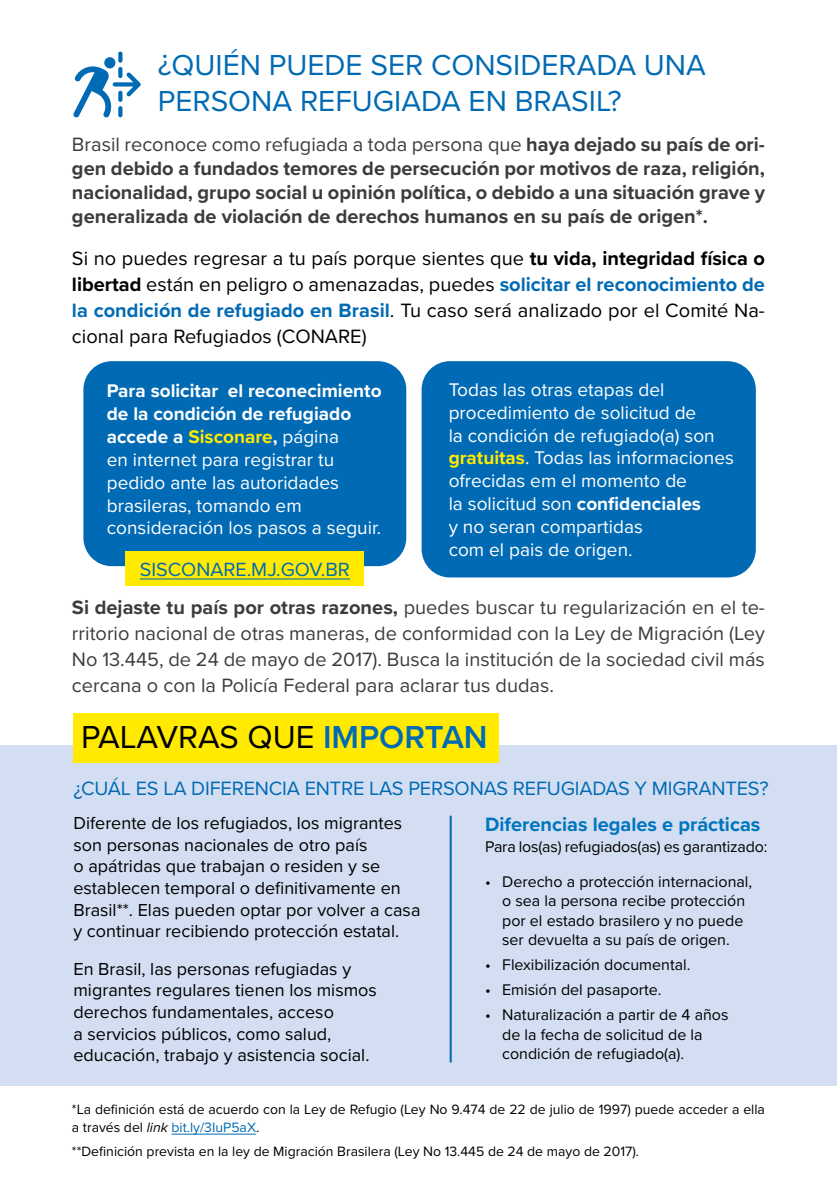
<style>
.page{position:relative;width:837px;height:1191px;background:#fff}
.page>*{position:absolute;margin:0;border:0;box-sizing:border-box;transform-origin:0 0}
.t1{font:33px "Proxima Nova";color:#000}
.t2{font:30px/36px "Proxima Nova";color:#006ab4}
.t3{font:700 20px/24px "Proxima Nova";color:#3c3c3b;text-align:justify}
.t4{font:20px/26px "Proxima Nova";color:#3c3c3b;text-align:justify}
.t5{font:20px/26px "Proxima Nova";color:#000;text-align:justify}
.t6{font:20px "Proxima Nova";letter-spacing:-.01em;color:#006ab4}
.t7{font:700 20px "Proxima Nova";color:#0075bd}
.t8{font:19.8px "Proxima Nova";color:#006ab4}
.t9{font:19px/22.8px "Proxima Nova";color:#fff}
.t10{font:18px/21.6px "Proxima Nova";color:#000}
.t11{font:16px/19.2px "Proxima Nova";color:#000}
.t12{font:14px/18px "Proxima Nova";color:#000}
.s1{font-weight:400}
.s2{font-weight:700}
.s3{font-weight:700;color:#006ab4}
.s4{font-weight:700;color:#ffea00}
.s5{font-weight:600;color:#006ab4}
.s6{font-style:italic}
.s7{color:#006ab4}
</style>
<div class="page">
<div style="left:0;top:745px;width:836px;height:341px;background:#d3def2"></div>
<hr style="left:171px;top:1133px;width:85px;height:1px;background:#006ab4">
<div style="left:73px;top:713px;width:425px;height:50px;background:#ffea00"></div>
<hr style="left:449px;top:815px;width:2px;height:247px;background:#006ab4">
<div style="left:83px;top:361px;width:323px;height:205px;background:#006ab4;border-radius:28px"></div>
<div style="left:421px;top:361px;width:334px;height:216px;background:#006ab4;border-radius:28px"></div>
<svg style="left:73px;top:57px;width:68px;height:60px"></svg>
<svg style="left:118px;top:91px;width:4px;height:11px"></svg>
<svg style="left:118px;top:67px;width:4px;height:11px"></svg>
<svg style="left:118px;top:51px;width:4px;height:12px"></svg>
<svg style="left:118px;top:106px;width:4px;height:11px"></svg>
<div style="left:126px;top:551px;width:238px;height:34px;background:#ffea00"></div>
<hr style="left:140px;top:578px;width:210px;height:1px;background:#006ab4">
<h2 class="t2" style="left:158px;top:45px;width:549px">¿QUIÉN PUEDE SER CONSIDERADA UNA<br>PERSONA REFUGIADA EN BRASIL?</h2>
<p class="t3" style="left:72px;top:132px;width:694px"><span class="s1">Brasil reconoce como refugiada a toda persona que</span> haya dejado su país de ori&shy;gen debido a fundados temores de persecución por motivos de raza, religión, nacionalidad, grupo social u opinión política, o debido a una situación grave y generalizada de violación de derechos humanos en su país de origen*.</p>
<p class="t5" style="left:72px;top:244px;width:694px">Si no puedes regresar a tu país porque sientes que <span class="s2">tu vida, integridad física o libertad</span> están en peligro o amenazadas, puedes <span class="s3">solicitar el reconocimiento de la condición de refugiado en Brasil</span>. Tu caso será analizado por el Comité Na&shy;cional para Refugiados (CONARE)</p>
<p class="t9" style="left:448px;top:377px;width:286px">Todas las otras etapas del procedimiento de solicitud de<br>la condición de refugiado(a) son <span class="s4">gratuitas</span>. Todas las informaciones ofrecidas em el momento de<br>la solicitud son <span class="s2">confidenciales<br></span>y no seran compartidas<br>com el pais de origen.</p>
<p class="t9" style="left:107px;top:379px;width:276px"><span class="s2">Para solicitar el reconecimiento de la condición de refugiado accede a</span> <span class="s4">Sisconare</span><span class="s2">,</span> página<br>en internet para registrar tu pedido ante las autoridades brasileras, tomando em consideración los pasos a seguir.</p>
<p class="t8" style="left:140px;top:554px;width:211px">SISCONARE.MJ.GOV.BR</p>
<p class="t4" style="left:72px;top:593px;width:694px"><span class="s2">Si dejaste tu país por otras razones,</span> puedes buscar tu regularización en el te&shy;rritorio nacional de otras maneras, de conformidad con la Ley de Migración (Ley No 13.445, de 24 de mayo de 2017). Busca la institución de la sociedad civil más cercana o con la Policía Federal para aclarar tus dudas.</p>
<h1 class="t1" style="left:81px;top:712px;width:408px">PALAVRAS QUE <span class="s5">IMPORTAN</span></h1>
<p class="t6" style="left:73px;top:773px;width:696px">¿CUÁL ES LA DIFERENCIA ENTRE LAS PERSONAS REFUGIADAS Y MIGRANTES?</p>
<p class="t10" style="left:73px;top:811px;width:348px">Diferente de los refugiados, los migrantes son personas nacionales de otro país<br>o apátridas que trabajan o residen y se establecen temporal o definitivamente en Brasil**. Elas pueden optar por volver a casa y continuar recibiendo protección estatal.</p>
<p class="t10" style="left:73px;top:957px;width:305px">En Brasil, las personas refugiadas y migrantes regulares tienen los mismos derechos fundamentales, acceso<br>a servicios públicos, como salud, educación, trabajo y asistencia social.</p>
<p class="t7" style="left:485px;top:809px;width:276px">Diferencias legales e prácticas</p>
<p class="t11" style="left:485px;top:836px;width:284px">Para los(as) refugiados(as) es garantizado:</p>
<p class="t11" style="left:502px;top:871px;width:251px;text-indent:-17px">• Derecho a protección internacional, o sea la persona recibe protección por el estado brasilero y no puede ser devuelta a su país de origen.</p>
<p class="t11" style="left:485px;top:954px;width:207px">• Flexibilización documental.</p>
<p class="t11" style="left:485px;top:979px;width:178px">• Emisión del pasaporte.</p>
<p class="t11" style="left:502px;top:1004px;width:228px;text-indent:-17px">• Naturalización a partir de 4 años de la fecha de solicitud de la condición de refugiado(a).</p>
<p class="t12" style="left:72px;top:1099px;width:694px">*La definición está de acuerdo con la Ley de Refugio (Ley No 9.474 de 22 de julio de 1997) puede acceder a ella a través del <span class="s6">link</span> <span class="s7">bit.ly/3IuP5aX</span>.</p>
<p class="t12" style="left:72px;top:1141px;width:568px">**Definición prevista en la ley de Migración Brasilera (Ley No 13.445 de 24 de mayo de 2017).</p>
</div>
